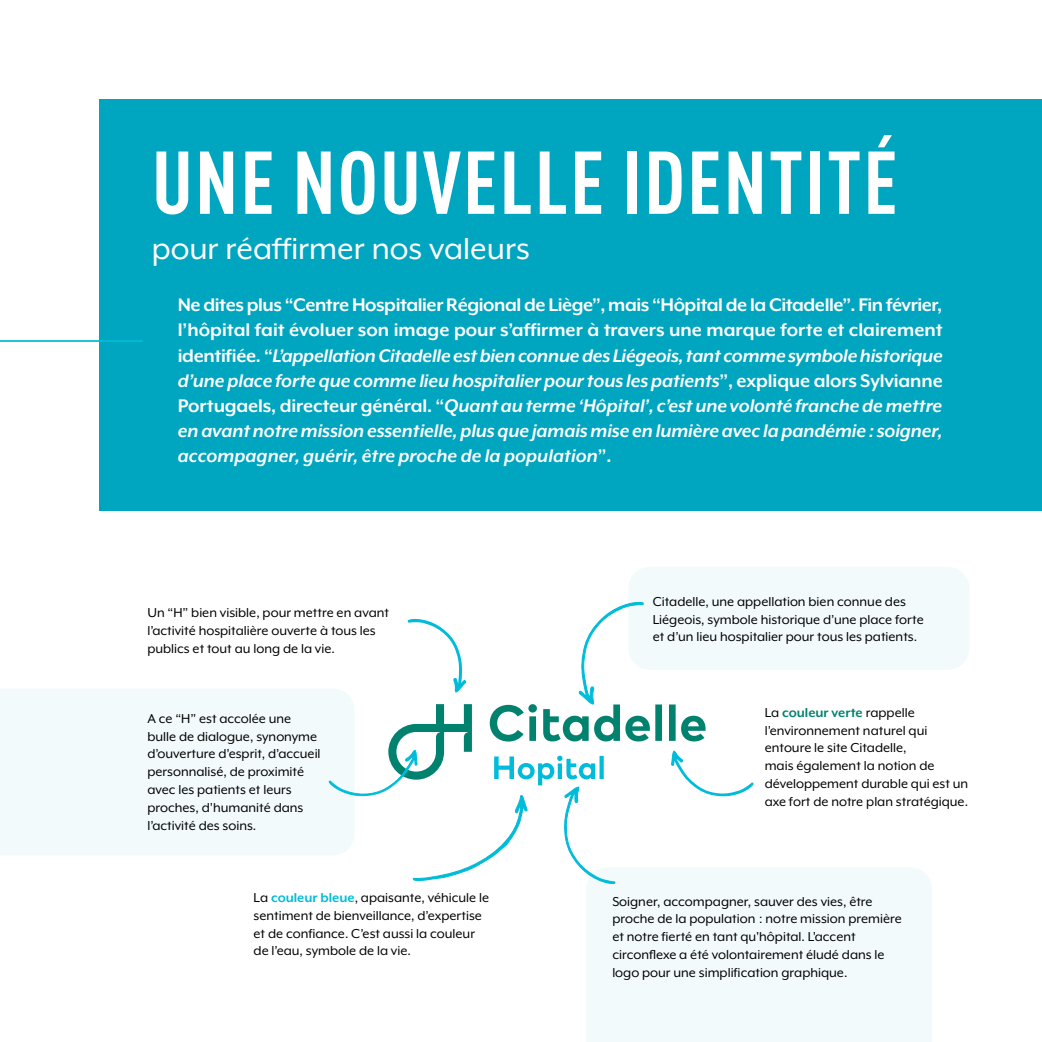
<style>
.page{position:relative;width:1042px;height:1042px;background:#fff}
.page>*{position:absolute;margin:0;border:0;box-sizing:border-box;transform-origin:0 0}
.t1{font:700 condensed 87.5px "DIN Pro";letter-spacing:.02em;color:#fff}
.t2{font:35px "Mr Eaves XL Mod OT";color:#fff}
.t3{font:italic 700 21px/25.2px "Mr Eaves XL Mod OT";color:#fff;text-align:justify}
.t4{font:14.88px/17.8px "Mr Eaves XL Mod OT";color:#000}
.s1{font-style:normal}
.s2{font-weight:700;color:#00bcda}
.s3{font-weight:700;color:#00826f}
</style>
<div class="page">
<div style="left:99px;top:99px;width:943px;height:844px;background:#00a5bf"></div>
<div style="left:0;top:511px;width:1042px;height:531px;background:#fff"></div>
<hr style="left:0;top:340px;width:142px;height:2px;background:#00bcda">
<div style="left:628px;top:567px;width:341px;height:103px;background:#f3fafc;border-radius:22px"></div>
<div style="left:586px;top:868px;width:346px;height:174px;background:#f3fafc"></div>
<div style="left:0;top:689px;width:328px;height:166px;background:#f3fafc"></div>
<svg style="left:328px;top:601px;width:427px;height:283px"></svg>
<h1 class="t1" style="left:152px;top:117px;width:747px">UNE NOUVELLE IDENTITÉ</h1>
<h2 class="t2" style="left:152px;top:230px;width:379px">pour réaffirmer nos valeurs</h2>
<p class="t3" style="left:178px;top:292px;width:766px"><span class="s1">Ne dites plus “Centre Hospitalier Régional de Liège”, mais “Hôpital de la Citadelle”. Fin février, l’hôpital fait évoluer son image pour s’affirmer à travers une marque forte et clairement identifiée. “</span>L’appellation Citadelle est bien connue des Liégeois, tant comme symbole historique d’une place forte que comme lieu hospitalier pour tous les patients<span class="s1">”, explique alors Sylvianne Portugaels, directeur général. “</span>Quant au terme ‘Hôpital’, c’est une volonté franche de mettre en avant notre mission essentielle, plus que jamais mise en lumière avec la pandémie : soigner, accompagner, guérir, être proche de la population<span class="s1">”.</span></p>
<p class="t4" style="left:147px;top:603px;width:243px">Un “H” bien visible, pour mettre en avant l’activité hospitalière ouverte à tous les publics et tout au long de la vie.</p>
<p class="t4" style="left:653px;top:592px;width:272px">Citadelle, une appellation bien connue des<br>Liégeois, symbole historique d’une place forte et d’un lieu hospitalier pour tous les patients.</p>
<p class="t4" style="left:147px;top:709px;width:175px">A ce “H” est accolée une bulle de dialogue, synonyme d’ouverture d’esprit, d’accueil personnalisé, de proximité avec les patients et leurs proches, d’humanité dans l’activité des soins.</p>
<p class="t4" style="left:254px;top:888px;width:237px">La <span class="s2">couleur bleue</span>, apaisante, véhicule le sentiment de bienveillance, d’expertise et de confiance. C’est aussi la couleur de l’eau, symbole de la vie.</p>
<p class="t4" style="left:765px;top:703px;width:205px">La <span class="s3">couleur verte</span> rappelle l’environnement naturel qui entoure le site Citadelle,<br>mais également la notion de développement durable qui est un axe fort de notre plan stratégique.</p>
<p class="t4" style="left:612px;top:892px;width:291px">Soigner, accompagner, sauver des vies, être proche de la population : notre mission première et notre fierté en tant qu'hôpital. L’accent circonflexe a été volontairement éludé dans le logo pour une simplification graphique.</p>
</div>
